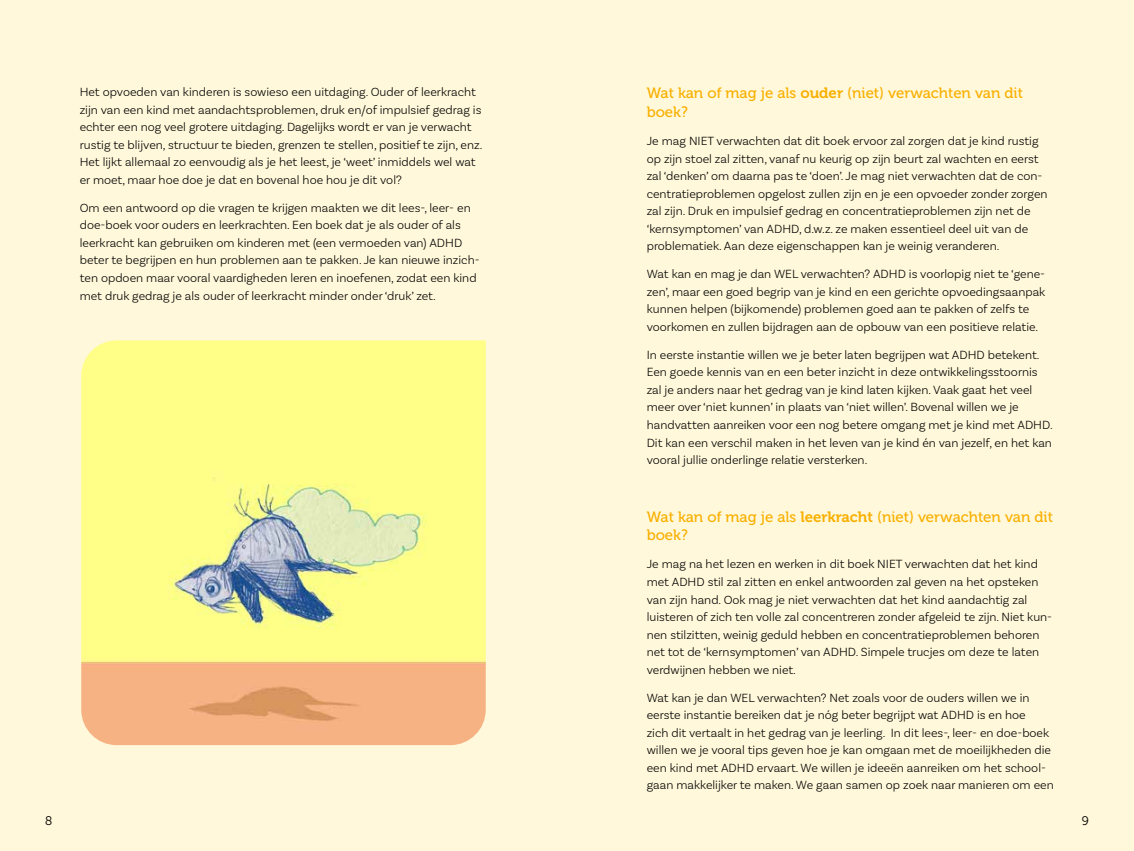
<style>
.page{position:relative;width:1134px;height:851px;background:#fff}
.page>*{position:absolute;margin:0;border:0;box-sizing:border-box;transform-origin:0 0}
.t1{font:15px/18.8px "Museo 500";color:#f9b000}
.t2{font:300 12.5px/17.5px "Basic Sans";color:#000}
.t3{font:12.5px "Museo 300";color:#000}
.s1{font-family:"Museo 700"}
</style>
<div class="page">
<div style="left:567px;top:0;width:567px;height:850px;background:#fff8da"></div>
<div style="left:0;top:0;width:567px;height:850px;background:#fff8da"></div>
<img style="left:81px;top:340px;width:405px;height:405px">
<p class="t2" style="left:80px;top:83px;width:404px">Het opvoeden van kinderen is sowieso een uitdaging. Ouder of leerkracht zijn van een kind met aandachtsproblemen, druk en/of impulsief gedrag is echter een nog veel grotere uitdaging. Dagelijks wordt er van je verwacht rustig te blijven, structuur te bieden, grenzen te stellen, positief te zijn, enz.<br>Het lijkt allemaal zo eenvoudig als je het leest, je ‘weet’ inmiddels wel wat er moet, maar hoe doe je dat en bovenal hoe hou je dit vol?</p>
<p class="t2" style="left:80px;top:199px;width:401px">Om een antwoord op die vragen te krijgen maakten we dit lees-, leer- en doe-boek voor ouders en leerkrachten. Een boek dat je als ouder of als leerkracht kan gebruiken om kinderen met (een vermoeden van) ADHD beter te begrijpen en hun problemen aan te pakken. Je kan nieuwe inzich&shy;ten opdoen maar vooral vaardigheden leren en inoefenen, zodat een kind met druk gedrag je als ouder of leerkracht minder onder ‘druk’ zet.</p>
<p class="t1" style="left:647px;top:84px;width:378px">Wat kan of mag je als <span class="s1">ouder</span> (niet) verwachten van dit boek?</p>
<p class="t2" style="left:647px;top:132px;width:402px">Je mag NIET verwachten dat dit boek ervoor zal zorgen dat je kind rustig op zijn stoel zal zitten, vanaf nu keurig op zijn beurt zal wachten en eerst zal ‘denken’ om daarna pas te ‘doen’. Je mag niet verwachten dat de con&shy;centratieproblemen opgelost zullen zijn en je een opvoeder zonder zorgen zal zijn. Druk en impulsief gedrag en concentratieproblemen zijn net de ‘kernsymptomen’ van ADHD, d.w.z. ze maken essentieel deel uit van de problematiek. Aan deze eigenschappen kan je weinig veranderen.</p>
<p class="t2" style="left:647px;top:265px;width:400px">Wat kan en mag je dan WEL verwachten? ADHD is voorlopig niet te ‘gene&shy;zen’, maar een goed begrip van je kind en een gerichte opvoedingsaanpak kunnen helpen (bijkomende) problemen goed aan te pakken of zelfs te voorkomen en zullen bijdragen aan de opbouw van een positieve relatie.</p>
<p class="t2" style="left:647px;top:346px;width:407px">In eerste instantie willen we je beter laten begrijpen wat ADHD betekent.<br>Een goede kennis van en een beter inzicht in deze ontwikkelingsstoornis zal je anders naar het gedrag van je kind laten kijken. Vaak gaat het veel meer over ‘niet kunnen’ in plaats van ‘niet willen’. Bovenal willen we je handvatten aanreiken voor een nog betere omgang met je kind met ADHD.<br>Dit kan een verschil maken in het leven van je kind én van jezelf, en het kan vooral jullie onderlinge relatie versterken.</p>
<p class="t1" style="left:647px;top:507px;width:408px">Wat kan of mag je als <span class="s1">leerkracht</span> (niet) verwachten van dit boek?</p>
<p class="t2" style="left:647px;top:555px;width:407px">Je mag na het lezen en werken in dit boek NIET verwachten dat het kind met ADHD stil zal zitten en enkel antwoorden zal geven na het opsteken van zijn hand. Ook mag je niet verwachten dat het kind aandachtig zal luisteren of zich ten volle zal concentreren zonder afgeleid te zijn. Niet kun&shy;nen stilzitten, weinig geduld hebben en concentratieproblemen behoren net tot de ‘kernsymptomen’ van ADHD. Simpele trucjes om deze te laten verdwijnen hebben we niet.</p>
<p class="t2" style="left:647px;top:688px;width:408px">Wat kan je dan WEL verwachten? Net zoals voor de ouders willen we in eerste instantie bereiken dat je nóg beter begrijpt wat ADHD is en hoe<br>zich dit vertaalt in het gedrag van je leerling. In dit lees-, leer- en doe-boek willen we je vooral tips geven hoe je kan omgaan met de moeilijkheden die een kind met ADHD ervaart. We willen je ideeën aanreiken om het school&shy;gaan makkelijker te maken. We gaan samen op zoek naar manieren om een</p>
<p class="t3" style="left:45px;top:814px;width:9px">8</p>
<p class="t3" style="left:1082px;top:814px;width:9px">9</p>
</div>
